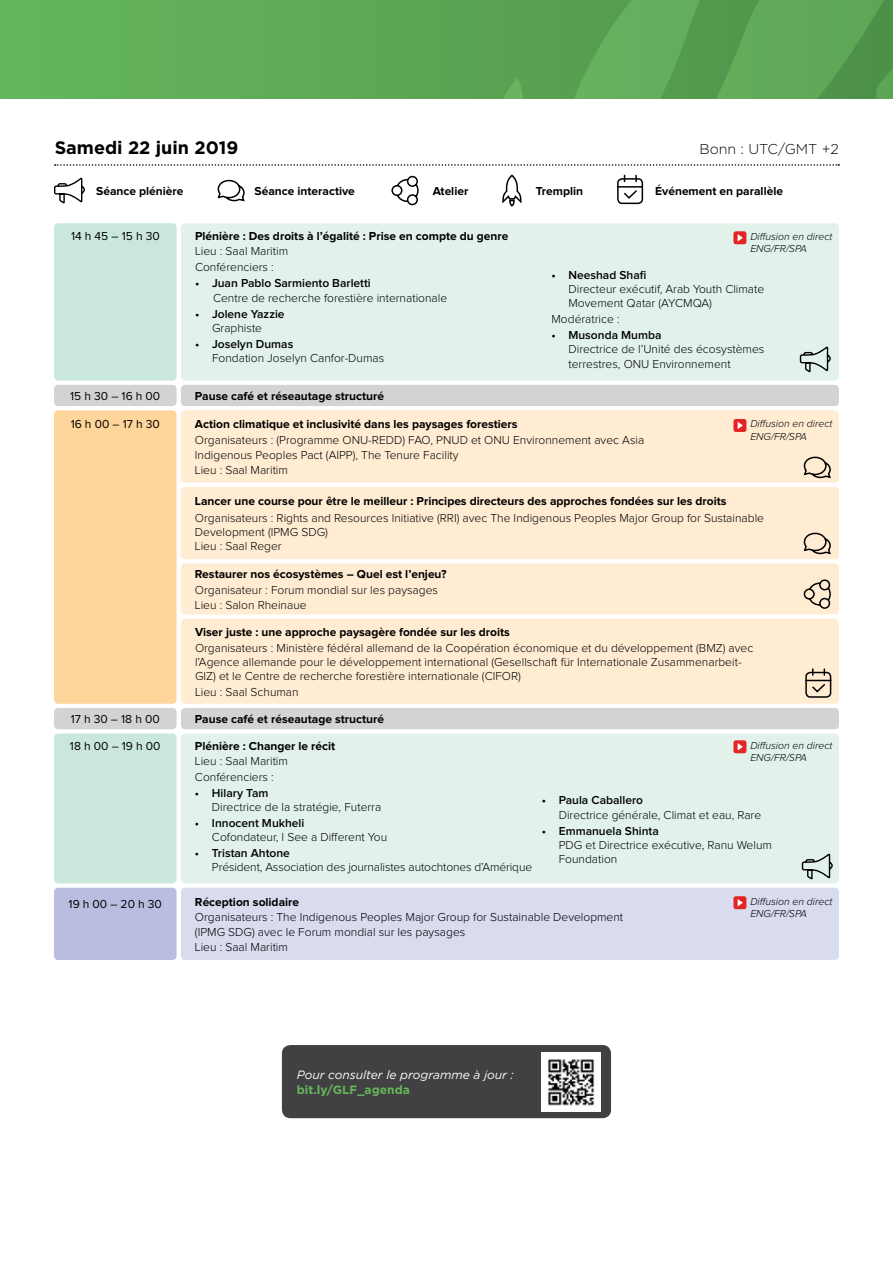
<style>
.page{position:relative;width:893px;height:1263px;background:#fff}
.page>*{position:absolute;margin:0;border:0;box-sizing:border-box;transform-origin:0 0}
.t1{font:700 18px "Gotham";color:#000}
.t2{font:300 14.25px "Gotham";color:#000}
.t3{font:300 12px/14.4px "Proxima Nova";color:#000}
.t4{font:700 12px "Proxima Nova";color:#000}
.t5{font:600 12px "Proxima Nova";color:#000}
.t6{font:12px "Proxima Nova";color:#000}
.t7{font:italic 12px "Gotham";color:#fff}
.t8{font:700 12px "Gotham";color:#65b65c}
.t9{font:italic 300 10.5px/12.6px "Proxima Nova";color:#000}
</style>
<div class="page">
<div style="left:0;top:0;width:893px;height:99px;background:#5fad57"></div>
<svg style="left:478px;top:0;width:415px;height:99px"></svg>
<div style="left:54px;top:223px;width:123px;height:158px;background:#c9e7db;border-radius:4px"></div>
<div style="left:181px;top:223px;width:658px;height:158px;background:#e2f2eb;border-radius:4px"></div>
<svg style="left:799px;top:347px;width:32px;height:25px"></svg>
<svg style="left:55px;top:164px;width:784px;height:2px"></svg>
<svg style="left:217px;top:179px;width:28px;height:23px"></svg>
<svg style="left:391px;top:175px;width:28px;height:31px"></svg>
<svg style="left:502px;top:174px;width:20px;height:33px"></svg>
<svg style="left:54px;top:178px;width:31px;height:26px"></svg>
<div style="left:617px;top:178px;width:26px;height:26px;border:2px solid #000;border-radius:4px"></div>
<hr style="left:617px;top:186px;width:26px;height:2px;background:#000">
<svg style="left:624px;top:190px;width:13px;height:9px"></svg>
<svg style="left:635px;top:175px;width:2px;height:6px"></svg>
<div style="left:282px;top:1045px;width:329px;height:73px;background:#414042;border-radius:9px"></div>
<img style="left:541px;top:1052px;width:60px;height:60px">
<div style="left:733px;top:231px;width:13px;height:13px;background:#e32525;border-radius:2px"></div>
<svg style="left:738px;top:234px;width:5px;height:7px"></svg>
<div style="left:54px;top:385px;width:123px;height:21px;background:#d1d3d4;border-radius:4px"></div>
<div style="left:181px;top:385px;width:658px;height:21px;background:#d1d3d4;border-radius:4px"></div>
<div style="left:181px;top:619px;width:658px;height:85px;background:#ffecd2;border-radius:4px"></div>
<div style="left:54px;top:410px;width:123px;height:294px;background:#fed59a;border-radius:4px"></div>
<div style="left:181px;top:410px;width:658px;height:73px;background:#ffecd2;border-radius:4px"></div>
<div style="left:181px;top:487px;width:658px;height:72px;background:#ffecd2;border-radius:4px"></div>
<div style="left:181px;top:563px;width:658px;height:51px;background:#ffecd2;border-radius:4px"></div>
<svg style="left:803px;top:579px;width:28px;height:30px"></svg>
<svg style="left:803px;top:456px;width:28px;height:23px"></svg>
<svg style="left:803px;top:532px;width:28px;height:23px"></svg>
<div style="left:805px;top:672px;width:26px;height:26px;border:2px solid #000;border-radius:4px"></div>
<svg style="left:805px;top:669px;width:26px;height:25px"></svg>
<div style="left:733px;top:419px;width:13px;height:13px;background:#e32525;border-radius:2px"></div>
<svg style="left:738px;top:422px;width:5px;height:7px"></svg>
<div style="left:54px;top:708px;width:123px;height:21px;background:#d1d3d4;border-radius:4px"></div>
<div style="left:181px;top:708px;width:658px;height:21px;background:#d1d3d4;border-radius:4px"></div>
<div style="left:54px;top:733px;width:123px;height:150px;background:#c9e7db;border-radius:4px"></div>
<div style="left:181px;top:733px;width:658px;height:150px;background:#e2f2eb;border-radius:4px"></div>
<div style="left:54px;top:888px;width:123px;height:72px;background:#b9bee0;border-radius:4px"></div>
<div style="left:181px;top:888px;width:658px;height:72px;background:#d9dbee;border-radius:4px"></div>
<svg style="left:801px;top:854px;width:32px;height:25px"></svg>
<div style="left:733px;top:740px;width:13px;height:13px;background:#e32525;border-radius:2px"></div>
<svg style="left:738px;top:743px;width:5px;height:7px"></svg>
<div style="left:733px;top:896px;width:13px;height:13px;background:#e32525;border-radius:2px"></div>
<svg style="left:738px;top:899px;width:5px;height:7px"></svg>
<h1 class="t1" style="left:55px;top:136px;width:185px">Samedi 22 juin 2019</h1>
<p class="t2" style="left:699px;top:140px;width:141px">Bonn : UTC/GMT +2</p>
<p class="t4" style="left:96px;top:186px;width:89px">Séance plénière</p>
<p class="t4" style="left:255px;top:186px;width:102px">Séance interactive</p>
<p class="t4" style="left:433px;top:186px;width:37px">Atelier</p>
<p class="t4" style="left:536px;top:186px;width:49px">Tremplin</p>
<p class="t4" style="left:655px;top:186px;width:129px">Événement en parallèle</p>
<p class="t6" style="left:71px;top:230px;width:90px">14 h 45 – 15 h 30</p>
<p class="t4" style="left:195px;top:230px;width:315px">Plénière : Des droits à l’égalité : Prise en compte du genre</p>
<p class="t3" style="left:195px;top:244px;width:95px;line-height:15.6px">Lieu : Saal Maritim<br>Conférenciers :</p>
<p class="t5" style="left:195px;top:277px;width:177px">• Juan Pablo Sarmiento Barletti</p>
<p class="t3" style="left:213px;top:291px;width:236px">Centre de recherche forestière internationale</p>
<p class="t5" style="left:195px;top:308px;width:91px">• Jolene Yazzie</p>
<p class="t3" style="left:212px;top:322px;width:52px">Graphiste</p>
<p class="t5" style="left:195px;top:338px;width:100px">• Joselyn Dumas</p>
<p class="t3" style="left:212px;top:352px;width:174px">Fondation Joselyn Canfor-Dumas</p>
<p class="t6" style="left:70px;top:391px;width:92px">15 h 30 – 16 h 00</p>
<p class="t4" style="left:195px;top:391px;width:191px">Pause café et réseautage structuré</p>
<p class="t9" style="left:750px;top:230px;width:84px">Diffusion en direct<br>ENG/FR/SPA</p>
<p class="t5" style="left:551px;top:269px;width:96px">• Neeshad Shafi</p>
<p class="t3" style="left:568px;top:282px;width:197px">Directeur exécutif, Arab Youth Climate<br>Movement Qatar (AYCMQA)</p>
<p class="t3" style="left:551px;top:312px;width:70px">Modératrice :</p>
<p class="t5" style="left:551px;top:329px;width:111px">• Musonda Mumba</p>
<p class="t3" style="left:568px;top:342px;width:197px">Directrice de l’Unité des écosystèmes terrestres, ONU Environnement</p>
<p class="t6" style="left:71px;top:419px;width:91px">16 h 00 – 17 h 30</p>
<p class="t4" style="left:195px;top:419px;width:324px">Action climatique et inclusivité dans les paysages forestiers</p>
<p class="t3" style="left:195px;top:433px;width:451px">Organisateurs : (Programme ONU-REDD) FAO, PNUD et ONU Environnement avec Asia<br>Indigenous Peoples Pact (AIPP), The Tenure Facility</p>
<p class="t3" style="left:195px;top:463px;width:95px">Lieu : Saal Maritim</p>
<p class="t4" style="left:195px;top:496px;width:533px">Lancer une course pour être le meilleur : Principes directeurs des approches fondées sur les droits</p>
<p class="t3" style="left:195px;top:511px;width:571px">Organisateurs : Rights and Resources Initiative (RRI) avec The Indigenous Peoples Major Group for Sustainable<br>Development (IPMG SDG)<br>Lieu : Saal Reger</p>
<p class="t4" style="left:195px;top:568px;width:253px">Restaurer nos écosystèmes – Quel est l’enjeu?</p>
<p class="t3" style="left:195px;top:582px;width:245px;line-height:15.6px">Organisateur : Forum mondial sur les paysages<br>Lieu : Salon Rheinaue</p>
<p class="t9" style="left:750px;top:418px;width:84px">Diffusion en direct<br>ENG/FR/SPA</p>
<p class="t4" style="left:195px;top:626px;width:316px">Viser juste : une approche paysagère fondée sur les droits</p>
<p class="t3" style="left:195px;top:641px;width:560px">Organisateurs : Ministère fédéral allemand de la Coopération économique et du développement (BMZ) avec l’Agence allemande pour le développement international (Gesellschaft für Internationale Zusammenarbeit-<br>GIZ) et le Centre de recherche forestière internationale (CIFOR)</p>
<p class="t3" style="left:195px;top:685px;width:105px">Lieu : Saal Schuman</p>
<p class="t6" style="left:71px;top:714px;width:91px">17 h 30 – 18 h 00</p>
<p class="t4" style="left:195px;top:713px;width:191px">Pause café et réseautage structuré</p>
<p class="t6" style="left:70px;top:740px;width:92px">18 h 00 – 19 h 00</p>
<p class="t4" style="left:195px;top:740px;width:142px">Plénière : Changer le récit</p>
<p class="t3" style="left:195px;top:754px;width:95px;line-height:15.6px">Lieu : Saal Maritim<br>Conférenciers :</p>
<p class="t5" style="left:195px;top:787px;width:75px">• Hilary Tam</p>
<p class="t3" style="left:212px;top:800px;width:171px">Directrice de la stratégie, Futerra</p>
<p class="t5" style="left:195px;top:817px;width:111px">• Innocent Mukheli</p>
<p class="t3" style="left:212px;top:831px;width:177px">Cofondateur, I See a Different You</p>
<p class="t5" style="left:195px;top:847px;width:97px">• Tristan Ahtone</p>
<p class="t3" style="left:212px;top:861px;width:322px">Président, Association des journalistes autochtones d’Amérique</p>
<p class="t9" style="left:750px;top:739px;width:84px">Diffusion en direct<br>ENG/FR/SPA</p>
<p class="t5" style="left:542px;top:795px;width:103px">• Paula Caballero</p>
<p class="t3" style="left:559px;top:808px;width:204px">Directrice générale, Climat et eau, Rare</p>
<p class="t5" style="left:542px;top:825px;width:119px">• Emmanuela Shinta</p>
<p class="t3" style="left:559px;top:838px;width:215px">PDG et Directrice exécutive, Ranu Welum<br>Foundation</p>
<p class="t6" style="left:69px;top:898px;width:95px">19 h 00 – 20 h 30</p>
<p class="t4" style="left:195px;top:896px;width:106px">Réception solidaire</p>
<p class="t3" style="left:195px;top:911px;width:430px">Organisateurs : The Indigenous Peoples Major Group for Sustainable Development (IPMG SDG) avec le Forum mondial sur les paysages</p>
<p class="t3" style="left:195px;top:941px;width:95px">Lieu : Saal Maritim</p>
<p class="t7" style="left:297px;top:1067px;width:219px">Pour consulter le programme à jour :</p>
<p class="t8" style="left:297px;top:1081px;width:115px">bit.ly/GLF_agenda</p>
<p class="t9" style="left:750px;top:895px;width:84px">Diffusion en direct<br>ENG/FR/SPA</p>
</div>
